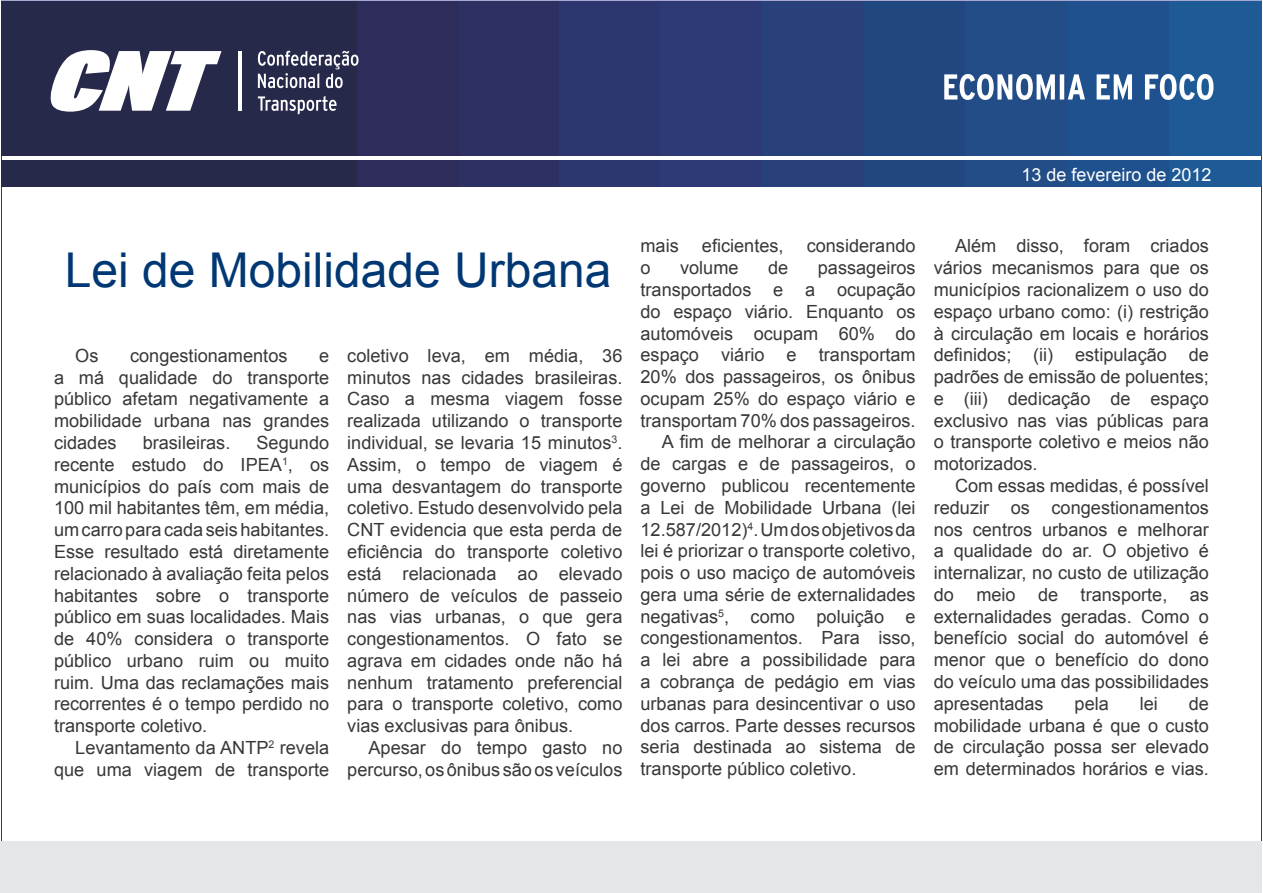
<style>
.page{position:relative;width:1263px;height:893px;background:#fff}
.page>*{position:absolute;margin:0;border:0;box-sizing:border-box;transform-origin:0 0}
.t1{font:48px "Arial";color:#013874}
.t2{font:18.15px/21.8px "Arial";color:#383839;text-align:justify}
.t3{font:18px "Arial";color:#fff}
</style>
<div class="page">
<div style="left:1px;top:1px;width:356px;height:154px;background:#27294b"></div>
<div style="left:1169px;top:1px;width:92px;height:154px;background:#1e5a96"></div>
<div style="left:1067px;top:1px;width:102px;height:154px;background:#1e518e"></div>
<div style="left:965px;top:1px;width:102px;height:154px;background:#224d87"></div>
<div style="left:863px;top:1px;width:102px;height:154px;background:#214781"></div>
<div style="left:762px;top:1px;width:101px;height:154px;background:#28417b"></div>
<div style="left:660px;top:1px;width:102px;height:154px;background:#2d3a75"></div>
<div style="left:558px;top:1px;width:102px;height:154px;background:#2d366e"></div>
<div style="left:457px;top:1px;width:102px;height:154px;background:#2d3063"></div>
<div style="left:357px;top:1px;width:101px;height:154px;background:#2e2c5b"></div>
<div style="left:1px;top:160px;width:356px;height:27px;background:#27294b"></div>
<div style="left:1169px;top:160px;width:92px;height:27px;background:#1e5a96"></div>
<div style="left:1067px;top:160px;width:102px;height:27px;background:#1e518e"></div>
<div style="left:965px;top:160px;width:102px;height:27px;background:#224d87"></div>
<div style="left:863px;top:160px;width:102px;height:27px;background:#214781"></div>
<div style="left:762px;top:160px;width:101px;height:27px;background:#28417b"></div>
<div style="left:660px;top:160px;width:102px;height:27px;background:#2d3a75"></div>
<div style="left:558px;top:160px;width:102px;height:27px;background:#2d366e"></div>
<div style="left:457px;top:160px;width:102px;height:27px;background:#2d3063"></div>
<div style="left:357px;top:160px;width:101px;height:27px;background:#2e2c5b"></div>
<svg style="left:50px;top:50px;width:172px;height:62px"></svg>
<hr style="left:238px;top:51px;width:3px;height:60px;background:#fff">
<svg style="left:258px;top:51px;width:100px;height:37px"></svg>
<svg style="left:258px;top:96px;width:79px;height:19px;background:#62637c"></svg>
<svg style="left:944px;top:74px;width:269px;height:26px"></svg>
<div style="left:0;top:842px;width:1261px;height:51px;background:#e5e6e8"></div>
<p class="t3" style="left:1021px;top:163px;width:192px">13 de fevereiro de 2012</p>
<h1 class="t1" style="left:65px;top:239px;width:548px">Lei de Mobilidade Urbana</h1>
<p class="t2" style="left:75px;top:345px;width:25px">Os</p>
<p class="t2" style="left:130px;top:345px;width:159px">congestionamentos</p>
<p class="t2" style="left:54px;top:345px;width:277px;text-indent:265px">e a má qualidade do transporte público afetam negativamente a mobilidade urbana nas grandes cidades</p>
<p class="t2" style="left:54px;top:432px;width:277px;text-indent:203px">Segundo recente estudo do IPEA<sup>1</sup>, os municípios do país com mais de 100 mil habitantes têm, em média, um carro para cada seis habitantes.<br>Esse resultado está diretamente relacionado à avaliação feita pelos habitantes sobre o transporte público em suas localidades. Mais de 40% considera o transporte público urbano ruim ou muito ruim. Uma das reclamações mais recorrentes é o tempo perdido no transporte coletivo.</p>
<p class="t2" style="left:54px;top:737px;width:277px;text-align:right">Levantamento da ANTP<sup>2</sup> revela que uma viagem de transporte</p>
<p class="t2" style="left:143px;top:432px;width:89px">brasileiras.</p>
<p class="t2" style="left:347px;top:345px;width:277px">coletivo leva, em média, 36 minutos nas cidades brasileiras.<br>Caso a mesma viagem fosse realizada utilizando o transporte individual, se levaria 15 minutos<sup>3</sup>.<br>Assim, o tempo de viagem é uma desvantagem do transporte coletivo. Estudo desenvolvido pela CNT evidencia que esta perda de eficiência do transporte coletivo está relacionada ao elevado número de veículos de passeio nas vias urbanas, o que gera congestionamentos. O fato se agrava em cidades onde não há nenhum tratamento preferencial para o transporte coletivo, como vias exclusivas para ônibus.</p>
<p class="t2" style="left:347px;top:737px;width:277px;text-align:right">Apesar do tempo gasto no percurso, os ônibus são os veículos</p>
<p class="t2" style="left:640px;top:235px;width:40px">mais</p>
<p class="t2" style="left:702px;top:235px;width:83px">eficientes,</p>
<p class="t2" style="left:807px;top:235px;width:110px">considerando</p>
<p class="t2" style="left:640px;top:257px;width:12px">o</p>
<p class="t2" style="left:680px;top:257px;width:60px">volume</p>
<p class="t2" style="left:768px;top:257px;width:22px">de</p>
<p class="t2" style="left:818px;top:257px;width:99px">passageiros</p>
<p class="t2" style="left:640px;top:279px;width:277px">transportados e a ocupação</p>
<p class="t2" style="left:640px;top:301px;width:277px">do espaço viário. Enquanto os</p>
<p class="t2" style="left:640px;top:322px;width:277px">automóveis ocupam 60% do</p>
<p class="t2" style="left:640px;top:344px;width:277px">espaço viário e transportam</p>
<p class="t2" style="left:640px;top:366px;width:277px">20% dos passageiros, os ônibus</p>
<p class="t2" style="left:640px;top:388px;width:277px">ocupam 25% do espaço viário e</p>
<p class="t2" style="left:640px;top:410px;width:277px">transportam 70% dos passageiros.</p>
<p class="t2" style="left:662px;top:431px;width:255px">A fim de melhorar a circulação</p>
<p class="t2" style="left:640px;top:453px;width:277px">de cargas e de passageiros, o</p>
<p class="t2" style="left:640px;top:475px;width:277px">governo publicou recentemente</p>
<p class="t2" style="left:640px;top:497px;width:277px">a Lei de Mobilidade Urbana (lei</p>
<p class="t2" style="left:640px;top:518px;width:277px">12.587/2012)<sup>4</sup>. Um dos objetivos da</p>
<p class="t2" style="left:640px;top:540px;width:277px">lei é priorizar o transporte coletivo,</p>
<p class="t2" style="left:640px;top:562px;width:277px">pois o uso maciço de automóveis</p>
<p class="t2" style="left:640px;top:584px;width:277px">gera uma série de externalidades</p>
<p class="t2" style="left:640px;top:606px;width:277px">negativas<sup>5</sup>, como poluição e</p>
<p class="t2" style="left:640px;top:627px;width:277px">congestionamentos. Para isso,</p>
<p class="t2" style="left:640px;top:649px;width:277px">a lei abre a possibilidade para</p>
<p class="t2" style="left:640px;top:671px;width:277px">a cobrança de pedágio em vias</p>
<p class="t2" style="left:640px;top:693px;width:277px">urbanas para desincentivar o uso</p>
<p class="t2" style="left:640px;top:714px;width:277px">dos carros. Parte desses recursos</p>
<p class="t2" style="left:640px;top:736px;width:277px">seria destinada ao sistema de</p>
<p class="t2" style="left:640px;top:758px;width:217px">transporte público coletivo.</p>
<p class="t2" style="left:934px;top:235px;width:277px;text-indent:21px">Além disso, foram criados vários mecanismos para que os municípios racionalizem o uso do espaço urbano como: (i) restrição à circulação em locais e horários definidos; (ii) estipulação de padrões de emissão de poluentes; e (iii) dedicação de espaço exclusivo nas vias públicas para o transporte coletivo e meios não motorizados.</p>
<p class="t2" style="left:934px;top:475px;width:277px;text-indent:21px">Com essas medidas, é possível reduzir os congestionamentos nos centros urbanos e melhorar a qualidade do ar. O objetivo é internalizar, no custo de utilização do meio de transporte, as externalidades geradas. Como o benefício social do automóvel é menor que o benefício do dono do veículo uma das possibilidades apresentadas</p>
<p class="t2" style="left:934px;top:693px;width:277px;text-indent:255px">de mobilidade urbana é que o custo de circulação possa ser elevado em determinados horários e vias.</p>
<p class="t2" style="left:1074px;top:693px;width:36px">pela</p>
<p class="t2" style="left:1140px;top:693px;width:20px">lei</p>
</div>
